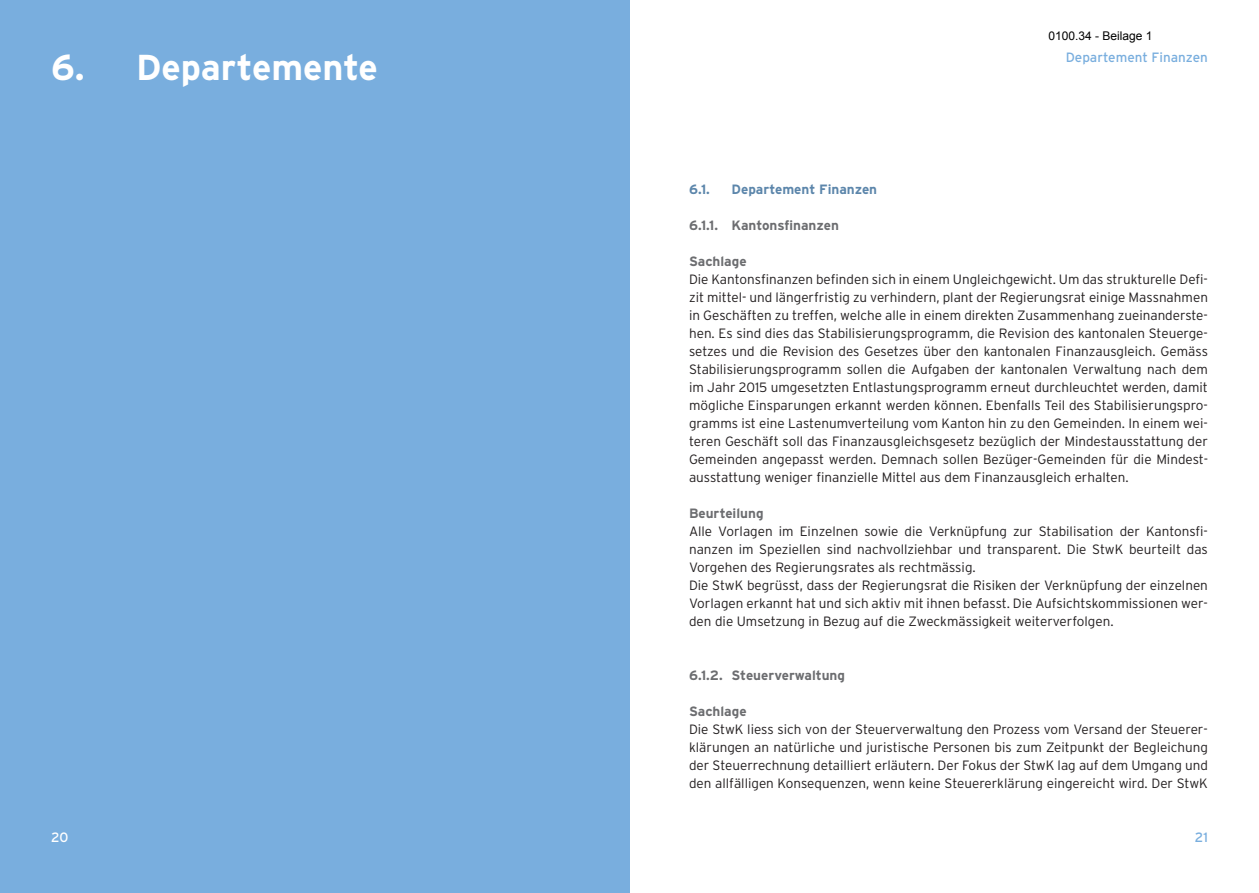
<style>
.page{position:relative;width:1259px;height:893px;background:#fff}
.page>*{position:absolute;margin:0;border:0;box-sizing:border-box;transform-origin:0 0}
.t1{font:700 36px "Interstate";color:#fff}
.t2{font:300 13.5px/18px "Interstate";color:#231f20;text-align:justify}
.t3{font:700 13.5px "Interstate";color:#6c6d70}
.t4{font:700 13.5px "Interstate";color:#5c86ab}
.t5{font:13.5px "Interstate";color:#79aede}
.t6{font:13.5px "Interstate";color:#fff}
.t7{font:12px "Arial";color:#000}
</style>
<div class="page">
<div style="left:0;top:0;width:629px;height:893px;background:#79aede"></div>
<p class="t7" style="left:1048px;top:28px;width:106px">0100.34 - Beilage 1</p>
<h1 class="t1" style="left:51px;top:47px;width:328px">6. Departemente</h1>
<p class="t5" style="left:1065px;top:50px;width:144px">Departement Finanzen</p>
<p class="t4" style="left:689px;top:181px;width:22px">6.1.</p>
<p class="t4" style="left:731px;top:181px;width:147px">Departement Finanzen</p>
<p class="t3" style="left:689px;top:217px;width:151px">6.1.1. Kantonsfinanzen</p>
<p class="t3" style="left:689px;top:253px;width:59px">Sachlage</p>
<p class="t2" style="left:689px;top:270px;width:520px">Die Kantonsfinanzen befinden sich in einem Ungleichgewicht. Um das strukturelle Defi&shy;zit mittel- und längerfristig zu verhindern, plant der Regierungsrat einige Massnahmen in Geschäften zu treffen, welche alle in einem direkten Zusammenhang zueinanderste&shy;hen. Es sind dies das Stabilisierungsprogramm, die Revision des kantonalen Steuerge&shy;setzes und die Revision des Gesetzes über den kantonalen Finanzausgleich. Gemäss Stabilisierungsprogramm sollen die Aufgaben der kantonalen Verwaltung nach dem im Jahr 2015 umgesetzten Entlastungsprogramm erneut durchleuchtet werden, damit mögliche Einsparungen erkannt werden können. Ebenfalls Teil des Stabilisierungspro&shy;gramms ist eine Lastenumverteilung vom Kanton hin zu den Gemeinden. In einem wei&shy;teren Geschäft soll das Finanzausgleichsgesetz bezüglich der Mindestausstattung der Gemeinden angepasst werden. Demnach sollen Bezüger-Gemeinden für die Mindest&shy;ausstattung weniger finanzielle Mittel aus dem Finanzausgleich erhalten.</p>
<p class="t3" style="left:689px;top:505px;width:76px">Beurteilung</p>
<p class="t2" style="left:689px;top:522px;width:520px;text-align:left">Alle Vorlagen im Einzelnen sowie die Verknüpfung zur Stabilisation der Kantonsfi&shy;nanzen im Speziellen sind nachvollziehbar und transparent. Die StwK beurteilt das Vorgehen des Regierungsrates als rechtmässig.<br>Die StwK begrüsst, dass der Regierungsrat die Risiken der Verknüpfung der einzelnen Vorlagen erkannt hat und sich aktiv mit ihnen befasst. Die Aufsichtskommissionen wer&shy;den die Umsetzung in Bezug auf die Zweckmässigkeit weiterverfolgen.</p>
<p class="t6" style="left:51px;top:829px;width:19px">20</p>
<p class="t3" style="left:689px;top:667px;width:158px">6.1.2. Steuerverwaltung</p>
<p class="t3" style="left:689px;top:703px;width:59px">Sachlage</p>
<p class="t2" style="left:689px;top:720px;width:520px">Die StwK liess sich von der Steuerverwaltung den Prozess vom Versand der Steuerer&shy;klärungen an natürliche und juristische Personen bis zum Zeitpunkt der Begleichung der Steuerrechnung detailliert erläutern. Der Fokus der StwK lag auf dem Umgang und den allfälligen Konsequenzen, wenn keine Steuererklärung eingereicht wird. Der StwK</p>
<p class="t5" style="left:1194px;top:830px;width:15px">21</p>
</div>
